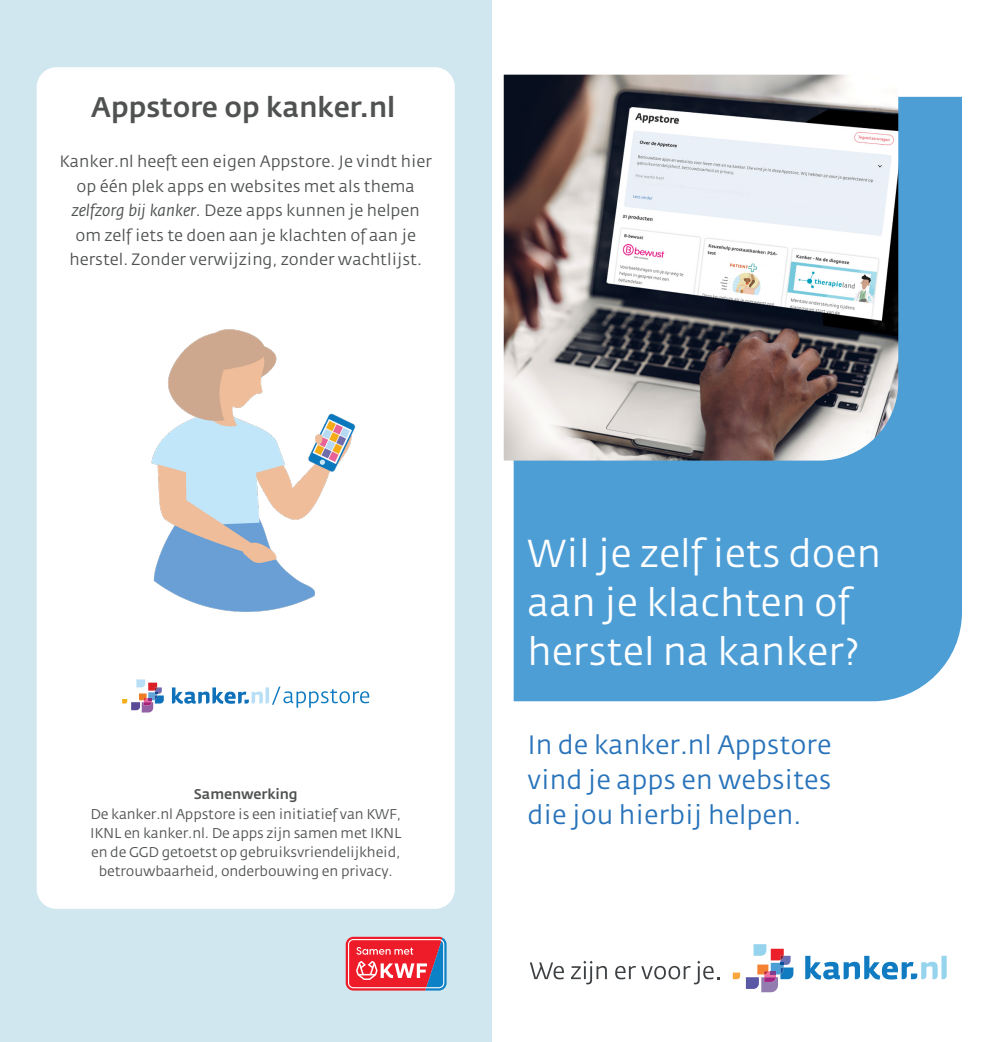
<style>
.page{position:relative;width:983px;height:1042px;background:#fff}
.page>*{position:absolute;margin:0;border:0;box-sizing:border-box;transform-origin:0 0}
.t1{font:38.5px/49px "KWF Fedra Sans";color:#fff}
.Paragraph_Style_4{font:500 28px "Fedra Sans Std";color:#505252}
.t2{font:26.25px/35px "KWF Fedra Sans";color:#2873ba;text-align:justify}
.Paragraph_Style_5{font:16.28px/24.5px "KWF Fedra Sans";color:#505252;text-align:center}
.Paragraph_Style_5-2{font:14px/19.2px "KWF Fedra Sans";letter-spacing:-.01em;color:#505252;text-align:center}
.Paragraph_Style_5-3{font:500 14px "KWF Fedra Sans";letter-spacing:-.01em;color:#505252}
.s1{font-family:"Fedra Sans";font-style:italic}
</style>
<div class="page">
<div style="left:0;top:0;width:491px;height:1042px;background:#d1e7f0"></div>
<svg style="left:732px;top:944px;width:61px;height:48px"></svg>
<svg style="left:805px;top:956px;width:141px;height:23px"></svg>
<svg style="left:530px;top:962px;width:33px;height:17px"></svg>
<svg style="left:571px;top:960px;width:35px;height:24px"></svg>
<svg style="left:615px;top:966px;width:20px;height:13px"></svg>
<svg style="left:641px;top:960px;width:78px;height:24px"></svg>
<div style="left:513px;top:97px;width:448px;height:604px;background:#4e9ed6"></div>
<img style="left:503px;top:75px;width:395px;height:385px">
<div style="left:37px;top:67px;width:417px;height:842px;background:#fff;border-radius:20px"></div>
<svg style="left:345px;top:937px;width:101px;height:53px"></svg>
<svg style="left:122px;top:679px;width:42px;height:33px"></svg>
<svg style="left:172px;top:686px;width:197px;height:22px"></svg>
<img style="left:151px;top:329px;width:205px;height:283px">
<p class="Paragraph_Style_4" style="left:91px;top:90px;width:306px">Appstore op kanker.nl</p>
<p class="Paragraph_Style_5" style="left:60px;top:150px;width:374px">Kanker.nl heeft een eigen Appstore. Je vindt hier op één plek apps en websites met als thema <span class="s1">zelfzorg bij kanker</span>. Deze apps kunnen je helpen om zelf iets te doen aan je klachten of aan je herstel. Zonder verwijzing, zonder wachtlijst.</p>
<p class="Paragraph_Style_5-3" style="left:194px;top:786px;width:105px">Samenwerking</p>
<p class="Paragraph_Style_5-2" style="left:90px;top:804px;width:312px">De kanker.nl Appstore is een initiatief van KWF, IKNL en kanker.nl. De apps zijn samen met IKNL en de GGD getoetst op gebruiksvriendelijkheid, betrouwbaarheid, onderbouwing en privacy.</p>
<p class="t1" style="left:527px;top:530px;width:355px">Wil je zelf iets doen aan je klachten of herstel na kanker?</p>
<p class="t2" style="left:527px;top:728px;width:305px">In de kanker.nl Appstore vind je apps en websites die jou hierbij helpen.</p>
</div>
